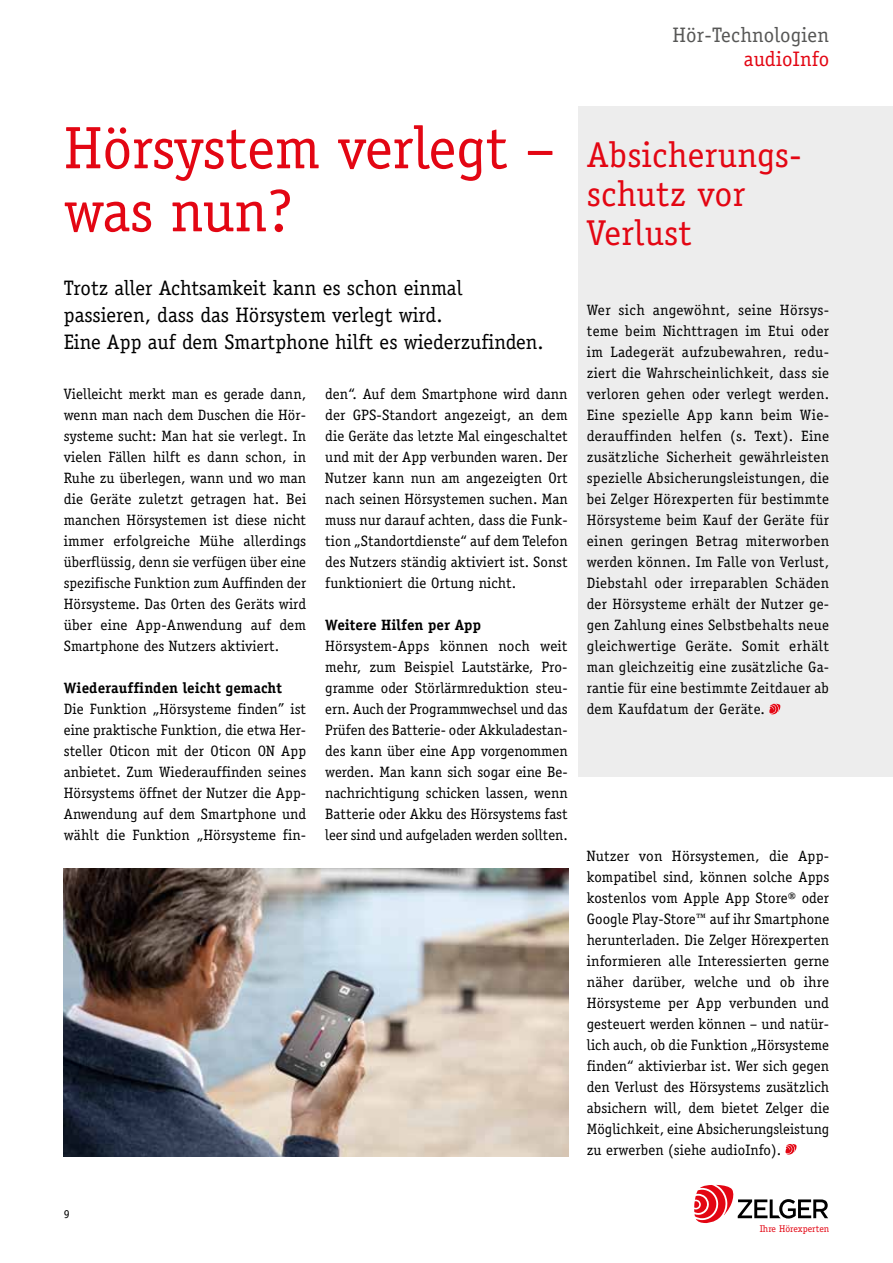
<style>
.page{position:relative;width:893px;height:1263px;background:#fff}
.page>*{position:absolute;margin:0;border:0;box-sizing:border-box;transform-origin:0 0}
.t1{font:60px/63px "Officina Serif";letter-spacing:-.005em;color:#e30613}
.t2{font:36px/39px "Officina Serif";letter-spacing:.01em;color:#e30613}
.t3{font:21px/27px "Officina Serif";color:#000}
.t4{font:21px "Officina Serif";letter-spacing:.01em;color:#575756}
.t5{font:21px "Officina Serif";letter-spacing:.01em;color:#e30613}
.t6{font:15px/21px "Officina Serif";letter-spacing:.005em;color:#000;text-align:justify}
.t7{font:700 15px "Officina Serif";letter-spacing:.005em;color:#000}
.t8{font:12px "Officina Serif";color:#000}
.t9{font:9.75px "Officina Serif";color:#e30613}
</style>
<div class="page">
<svg style="left:694px;top:1185px;width:134px;height:38px"></svg>
<svg style="left:786px;top:1144px;width:11px;height:10px"></svg>
<img style="left:64px;top:868px;width:504px;height:289px">
<div style="left:578px;top:106px;width:315px;height:671px;background:#ededed"></div>
<svg style="left:769px;top:704px;width:12px;height:10px"></svg>
<h3 class="t4" style="left:672px;top:22px;width:158px">Hör-Technologien</h3>
<h3 class="t5" style="left:744px;top:46px;width:87px">audioInfo</h3>
<h1 class="t1" style="left:64px;top:117px;width:493px">Hörsystem verlegt – was nun?</h1>
<h3 class="t3" style="left:64px;top:274px;width:481px">Trotz aller Achtsamkeit kann es schon einmal passieren, dass das Hörsystem verlegt wird.<br>Eine App auf dem Smartphone hilft es wiederzufinden.</h3>
<p class="t6" style="left:64px;top:384px;width:244px">Vielleicht merkt man es gerade dann, wenn man nach dem Duschen die Hör&shy;systeme sucht: Man hat sie verlegt. In vielen Fällen hilft es dann schon, in Ruhe zu überlegen, wann und wo man die Geräte zuletzt getragen hat. Bei manchen Hörsystemen ist diese nicht immer erfolgreiche Mühe allerdings überflüssig, denn sie verfügen über eine spezifische Funktion zum Auffinden der Hörsysteme. Das Orten des Geräts wird über eine App-Anwendung auf dem Smartphone des Nutzers aktiviert.</p>
<p class="t7" style="left:64px;top:679px;width:220px">Wiederauffinden leicht gemacht</p>
<p class="t6" style="left:64px;top:699px;width:244px">Die Funktion „Hörsysteme finden” ist eine praktische Funktion, die etwa Her&shy;steller Oticon mit der Oticon ON App anbietet. Zum Wiederauffinden seines Hörsystems öffnet der Nutzer die App-Anwendung auf dem Smartphone und wählt die Funktion „Hörsysteme fin-</p>
<p class="t6" style="left:325px;top:384px;width:244px">den“. Auf dem Smartphone wird dann der GPS-Standort angezeigt, an dem die Geräte das letzte Mal eingeschaltet und mit der App verbunden waren. Der Nutzer kann nun am angezeigten Ort nach seinen Hörsystemen suchen. Man muss nur darauf achten, dass die Funk&shy;tion „Standortdienste“ auf dem Telefon des Nutzers ständig aktiviert ist. Sonst funktioniert die Ortung nicht.</p>
<p class="t7" style="left:325px;top:616px;width:157px">Weitere Hilfen per App</p>
<p class="t6" style="left:325px;top:636px;width:244px">Hörsystem-Apps können noch weit mehr, zum Beispiel Lautstärke, Pro&shy;gramme oder Störlärmreduktion steu&shy;ern. Auch der Programmwechsel und das Prüfen des Batterie- oder Akkuladestan&shy;des kann über eine App vorgenommen werden. Man kann sich sogar eine Be&shy;nachrichtigung schicken lassen, wenn Batterie oder Akku des Hörsystems fast leer sind und aufgeladen werden sollten.</p>
<h2 class="t2" style="left:587px;top:136px;width:217px">Absicherungs&shy;schutz vor<br>Verlust</h2>
<p class="t6" style="left:587px;top:300px;width:244px">Wer sich angewöhnt, seine Hörsys&shy;teme beim Nichttragen im Etui oder im Ladegerät aufzubewahren, redu&shy;ziert die Wahrscheinlichkeit, dass sie verloren gehen oder verlegt werden.<br>Eine spezielle App kann beim Wie&shy;derauffinden helfen (s. Text). Eine zusätzliche Sicherheit gewährleisten spezielle Absicherungsleistungen, die bei Zelger Hörexperten für bestimmte Hörsysteme beim Kauf der Geräte für einen geringen Betrag miterworben werden können. Im Falle von Verlust, Diebstahl oder irreparablen Schäden der Hörsysteme erhält der Nutzer ge&shy;gen Zahlung eines Selbstbehalts neue gleichwertige Geräte. Somit erhält man gleichzeitig eine zusätzliche Ga&shy;rantie für eine bestimmte Zeitdauer ab dem Kaufdatum der Geräte.</p>
<p class="t6" style="left:587px;top:846px;width:244px">Nutzer von Hörsystemen, die App&shy;kompatibel sind, können solche Apps kostenlos vom Apple App Store® oder Google Play-Store™ auf ihr Smartphone herunterladen. Die Zelger Hörexperten informieren alle Interessierten gerne näher darüber, welche und ob ihre Hörsysteme per App verbunden und gesteuert werden können – und natür&shy;lich auch, ob die Funktion „Hörsysteme finden“ aktivierbar ist. Wer sich gegen den Verlust des Hörsystems zusätzlich absichern will, dem bietet Zelger die Möglichkeit, eine Absicherungsleistung zu erwerben (siehe audioInfo).</p>
<p class="t8" style="left:64px;top:1207px;width:7px">9</p>
<p class="t9" style="left:760px;top:1223px;width:71px">Ihre Hörexperten</p>
</div>
